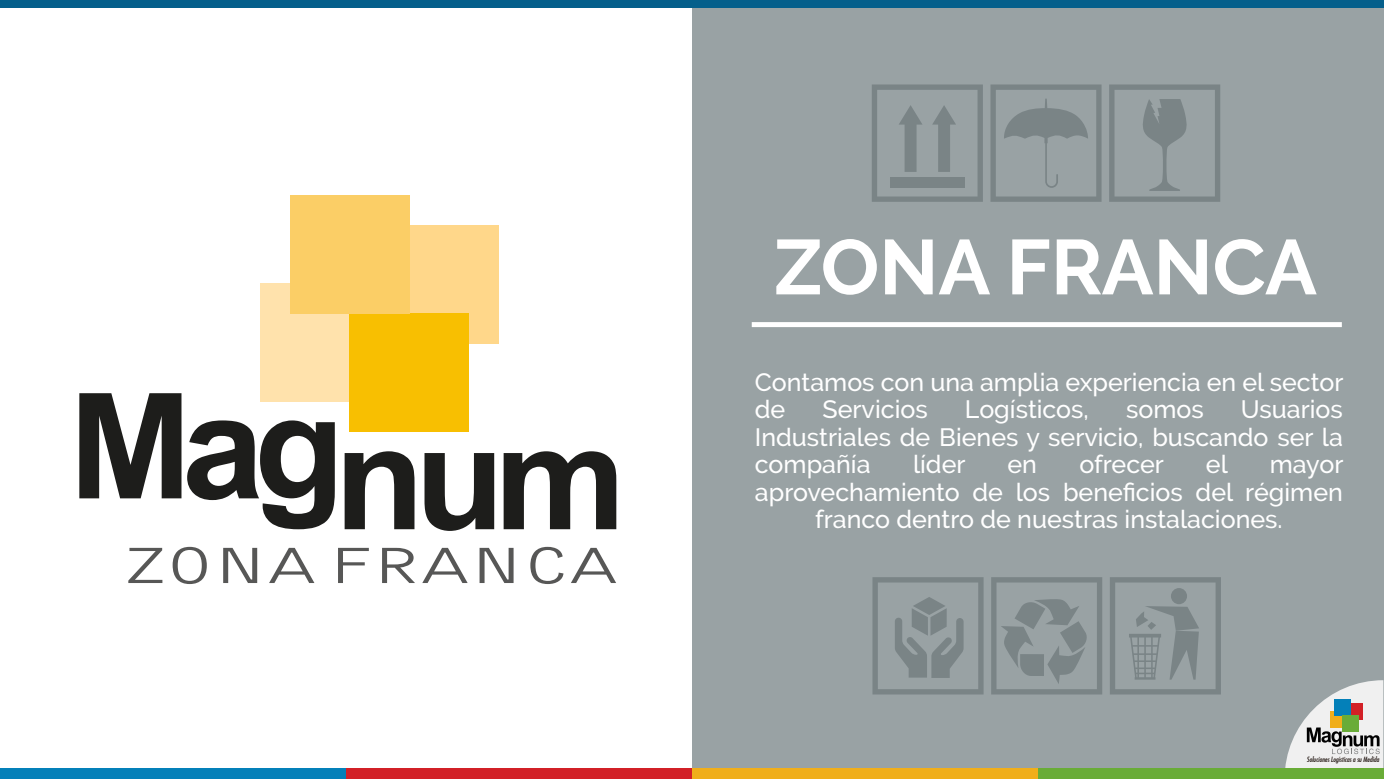
<style>
.page{position:relative;width:1384px;height:779px;background:#fff}
.page>*{position:absolute;margin:0;border:0;box-sizing:border-box;transform-origin:0 0}
.t1{font:700 77.38px "Raleway";color:#fff}
.t2{font:500 25px/27.5px "Raleway";color:#fff}
.t3{font:italic 7.12px "Fujiyama";color:#1e120d}
</style>
<div class="page">
<div style="left:692px;top:0;width:692px;height:779px;background:#99a2a4"></div>
<svg style="left:1284px;top:680px;width:99px;height:89px"></svg>
<div style="left:1px;top:769px;width:345px;height:10px;background:#0480b9"></div>
<div style="left:346px;top:769px;width:346px;height:10px;background:#d22027"></div>
<div style="left:692px;top:769px;width:346px;height:10px;background:#f0ae1a"></div>
<div style="left:1038px;top:769px;width:345px;height:10px;background:#69ac37"></div>
<svg style="left:79px;top:393px;width:537px;height:138px"></svg>
<div style="left:380px;top:225px;width:119px;height:118px;background:#ffd78a"></div>
<div style="left:261px;top:284px;width:119px;height:118px;background:#ffe2ac"></div>
<div style="left:349px;top:313px;width:120px;height:119px;background:#f8bf01"></div>
<div style="left:291px;top:195px;width:119px;height:118px;background:#fbce66"></div>
<svg style="left:128px;top:547px;width:488px;height:37px"></svg>
<div style="left:0;top:0;width:1384px;height:8px;background:#055f8b"></div>
<div style="left:752px;top:322px;width:590px;height:5px;background:#fff"></div>
<svg style="left:990px;top:84px;width:111px;height:118px"></svg>
<svg style="left:872px;top:84px;width:111px;height:118px"></svg>
<svg style="left:1109px;top:84px;width:111px;height:118px"></svg>
<svg style="left:872px;top:577px;width:111px;height:117px"></svg>
<svg style="left:991px;top:577px;width:111px;height:117px"></svg>
<svg style="left:1110px;top:577px;width:111px;height:117px"></svg>
<h1 class="t1" style="left:774px;top:223px;width:544px">ZONA FRANCA</h1>
<p class="t2" style="left:755px;top:368px;width:590px">Contamos con una amplia experiencia en el sector de</p>
<p class="t2" style="left:755px;top:396px;width:589px;text-align:justify;text-indent:486px">Usuarios Industriales de Bienes y servicio, buscando ser la compañía</p>
<p class="t2" style="left:822px;top:396px;width:107px">Servicios</p>
<p class="t2" style="left:965px;top:396px;width:125px">Logísticos,</p>
<p class="t2" style="left:1126px;top:396px;width:79px">somos</p>
<p class="t2" style="left:913px;top:451px;width:54px">líder</p>
<p class="t2" style="left:1007px;top:451px;width:31px">en</p>
<p class="t2" style="left:1079px;top:451px;width:86px">ofrecer</p>
<p class="t2" style="left:1206px;top:451px;width:23px">el</p>
<p class="t2" style="left:1269px;top:451px;width:75px">mayor</p>
<p class="t2" style="left:755px;top:478px;width:589px">aprovechamiento de los beneficios del régimen</p>
<p class="t2" style="left:815px;top:506px;width:469px">franco dentro de nuestras instalaciones.</p>
<p class="t3" style="left:1307px;top:755px;width:74px">Soluciones Logísticas a su Medida</p>
</div>
